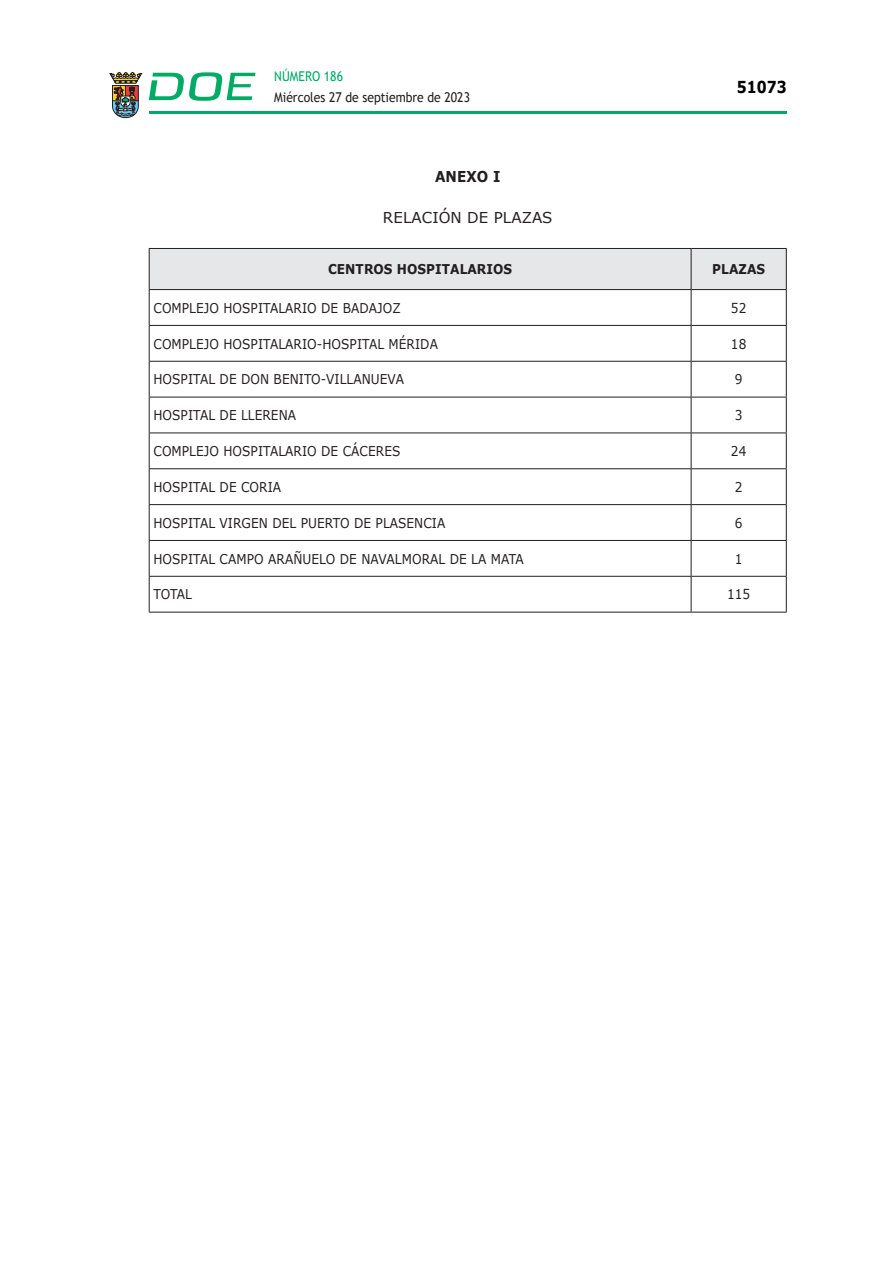
<style>
.page{position:relative;width:893px;height:1263px;background:#fff}
.page>*{position:absolute;margin:0;border:0;box-sizing:border-box;transform-origin:0 0}
.t1{font:700 16.5px "Verdana";color:#000;scale:.85 1}
.CUERPO_DE_TEXTO{font:15px "Verdana";letter-spacing:.005em;color:#231f20}
.CUERPO_DE_TEXTO-2{font:700 15px "Verdana";letter-spacing:.005em;color:#231f20;scale:.9 1}
.CUERPO_DE_TEXTO-3{font:13.5px "Verdana";letter-spacing:.005em;color:#231f20;scale:.9 1}
.t2{font:13.5px "Trebuchet MS";color:#231f20;scale:.9 1}
.TABLATITULO{font:700 13.5px "Verdana";letter-spacing:.005em;color:#231f20;scale:.9 1}
.t3{font:13.5px "Trebuchet MS";color:#00ab67;scale:.9 1}
</style>
<div class="page">
<hr style="left:149px;top:111px;width:638px;height:3px;background:#00ab66">
<svg style="left:109px;top:72px;width:33px;height:46px"></svg>
<svg style="left:149px;top:72px;width:106px;height:29px"></svg>
<div style="left:150px;top:249px;width:636px;height:40px;background:#e6e7e9"></div>
<hr style="left:149px;top:248px;width:542px;height:1px;background:#231f20">
<hr style="left:149px;top:249px;width:1px;height:40px;background:#231f20">
<hr style="left:691px;top:248px;width:96px;height:1px;background:#231f20">
<hr style="left:691px;top:249px;width:1px;height:40px;background:#231f20">
<hr style="left:786px;top:249px;width:1px;height:40px;background:#231f20">
<hr style="left:149px;top:289px;width:542px;height:1px;background:#231f20">
<hr style="left:149px;top:290px;width:1px;height:35px;background:#231f20">
<hr style="left:691px;top:289px;width:96px;height:1px;background:#231f20">
<hr style="left:691px;top:290px;width:1px;height:35px;background:#231f20">
<hr style="left:786px;top:290px;width:1px;height:35px;background:#231f20">
<hr style="left:149px;top:325px;width:542px;height:1px;background:#231f20">
<hr style="left:149px;top:326px;width:1px;height:35px;background:#231f20">
<hr style="left:691px;top:325px;width:96px;height:1px;background:#231f20">
<hr style="left:691px;top:326px;width:1px;height:35px;background:#231f20">
<hr style="left:786px;top:326px;width:1px;height:35px;background:#231f20">
<hr style="left:149px;top:361px;width:542px;height:1px;background:#231f20">
<hr style="left:149px;top:362px;width:1px;height:35px;background:#231f20">
<hr style="left:691px;top:361px;width:96px;height:1px;background:#231f20">
<hr style="left:691px;top:362px;width:1px;height:35px;background:#231f20">
<hr style="left:786px;top:362px;width:1px;height:35px;background:#231f20">
<hr style="left:149px;top:397px;width:542px;height:1px;background:#231f20">
<hr style="left:149px;top:397px;width:1px;height:36px;background:#231f20">
<hr style="left:691px;top:397px;width:96px;height:1px;background:#231f20">
<hr style="left:691px;top:397px;width:1px;height:36px;background:#231f20">
<hr style="left:786px;top:397px;width:1px;height:36px;background:#231f20">
<hr style="left:149px;top:433px;width:542px;height:1px;background:#231f20">
<hr style="left:149px;top:433px;width:1px;height:35px;background:#231f20">
<hr style="left:691px;top:433px;width:96px;height:1px;background:#231f20">
<hr style="left:691px;top:433px;width:1px;height:35px;background:#231f20">
<hr style="left:786px;top:433px;width:1px;height:35px;background:#231f20">
<hr style="left:149px;top:468px;width:542px;height:1px;background:#231f20">
<hr style="left:149px;top:469px;width:1px;height:35px;background:#231f20">
<hr style="left:691px;top:468px;width:96px;height:1px;background:#231f20">
<hr style="left:691px;top:469px;width:1px;height:35px;background:#231f20">
<hr style="left:786px;top:469px;width:1px;height:35px;background:#231f20">
<hr style="left:149px;top:504px;width:542px;height:1px;background:#231f20">
<hr style="left:149px;top:505px;width:1px;height:35px;background:#231f20">
<hr style="left:691px;top:504px;width:96px;height:1px;background:#231f20">
<hr style="left:691px;top:505px;width:1px;height:35px;background:#231f20">
<hr style="left:786px;top:505px;width:1px;height:35px;background:#231f20">
<hr style="left:149px;top:540px;width:542px;height:1px;background:#231f20">
<hr style="left:149px;top:541px;width:1px;height:35px;background:#231f20">
<hr style="left:691px;top:540px;width:96px;height:1px;background:#231f20">
<hr style="left:691px;top:541px;width:1px;height:35px;background:#231f20">
<hr style="left:786px;top:541px;width:1px;height:35px;background:#231f20">
<hr style="left:149px;top:576px;width:542px;height:1px;background:#231f20">
<hr style="left:149px;top:577px;width:1px;height:35px;background:#231f20">
<hr style="left:691px;top:576px;width:96px;height:1px;background:#231f20">
<hr style="left:691px;top:577px;width:1px;height:35px;background:#231f20">
<hr style="left:786px;top:577px;width:1px;height:35px;background:#231f20">
<hr style="left:149px;top:612px;width:542px;height:1px;background:#231f20">
<hr style="left:691px;top:612px;width:96px;height:1px;background:#231f20">
<p class="t3" style="left:274px;top:67px;width:78px">NÚMERO 186</p>
<p class="t2" style="left:274px;top:88px;width:219px">Miércoles 27 de septiembre de 2023</p>
<p class="CUERPO_DE_TEXTO-2" style="left:435px;top:165px;width:74px">ANEXO I</p>
<p class="CUERPO_DE_TEXTO" style="left:383px;top:207px;width:171px">RELACIÓN DE PLAZAS</p>
<p class="t1" style="left:737px;top:75px;width:60px">51073</p>
<p class="TABLATITULO" style="left:328px;top:260px;width:206px">CENTROS HOSPITALARIOS</p>
<p class="TABLATITULO" style="left:712px;top:260px;width:60px">PLAZAS</p>
<p class="CUERPO_DE_TEXTO-3" style="left:153px;top:298px;width:276px">COMPLEJO HOSPITALARIO DE BADAJOZ</p>
<p class="CUERPO_DE_TEXTO-3" style="left:731px;top:298px;width:19px">52</p>
<p class="CUERPO_DE_TEXTO-3" style="left:153px;top:334px;width:318px">COMPLEJO HOSPITALARIO-HOSPITAL MÉRIDA</p>
<p class="CUERPO_DE_TEXTO-3" style="left:731px;top:334px;width:19px">18</p>
<p class="CUERPO_DE_TEXTO-3" style="left:153px;top:370px;width:280px">HOSPITAL DE DON BENITO-VILLANUEVA</p>
<p class="CUERPO_DE_TEXTO-3" style="left:735px;top:370px;width:10px">9</p>
<p class="CUERPO_DE_TEXTO-3" style="left:153px;top:406px;width:160px">HOSPITAL DE LLERENA</p>
<p class="CUERPO_DE_TEXTO-3" style="left:735px;top:406px;width:10px">3</p>
<p class="CUERPO_DE_TEXTO-3" style="left:153px;top:442px;width:276px">COMPLEJO HOSPITALARIO DE CÁCERES</p>
<p class="CUERPO_DE_TEXTO-3" style="left:731px;top:442px;width:19px">24</p>
<p class="CUERPO_DE_TEXTO-3" style="left:153px;top:478px;width:143px">HOSPITAL DE CORIA</p>
<p class="CUERPO_DE_TEXTO-3" style="left:735px;top:478px;width:10px">2</p>
<p class="CUERPO_DE_TEXTO-3" style="left:153px;top:513px;width:326px">HOSPITAL VIRGEN DEL PUERTO DE PLASENCIA</p>
<p class="CUERPO_DE_TEXTO-3" style="left:735px;top:513px;width:10px">6</p>
<p class="CUERPO_DE_TEXTO-3" style="left:153px;top:549px;width:413px">HOSPITAL CAMPO ARAÑUELO DE NAVALMORAL DE LA MATA</p>
<p class="CUERPO_DE_TEXTO-3" style="left:735px;top:549px;width:10px">1</p>
<p class="CUERPO_DE_TEXTO-3" style="left:153px;top:585px;width:44px">TOTAL</p>
<p class="CUERPO_DE_TEXTO-3" style="left:727px;top:585px;width:27px">115</p>
</div>
